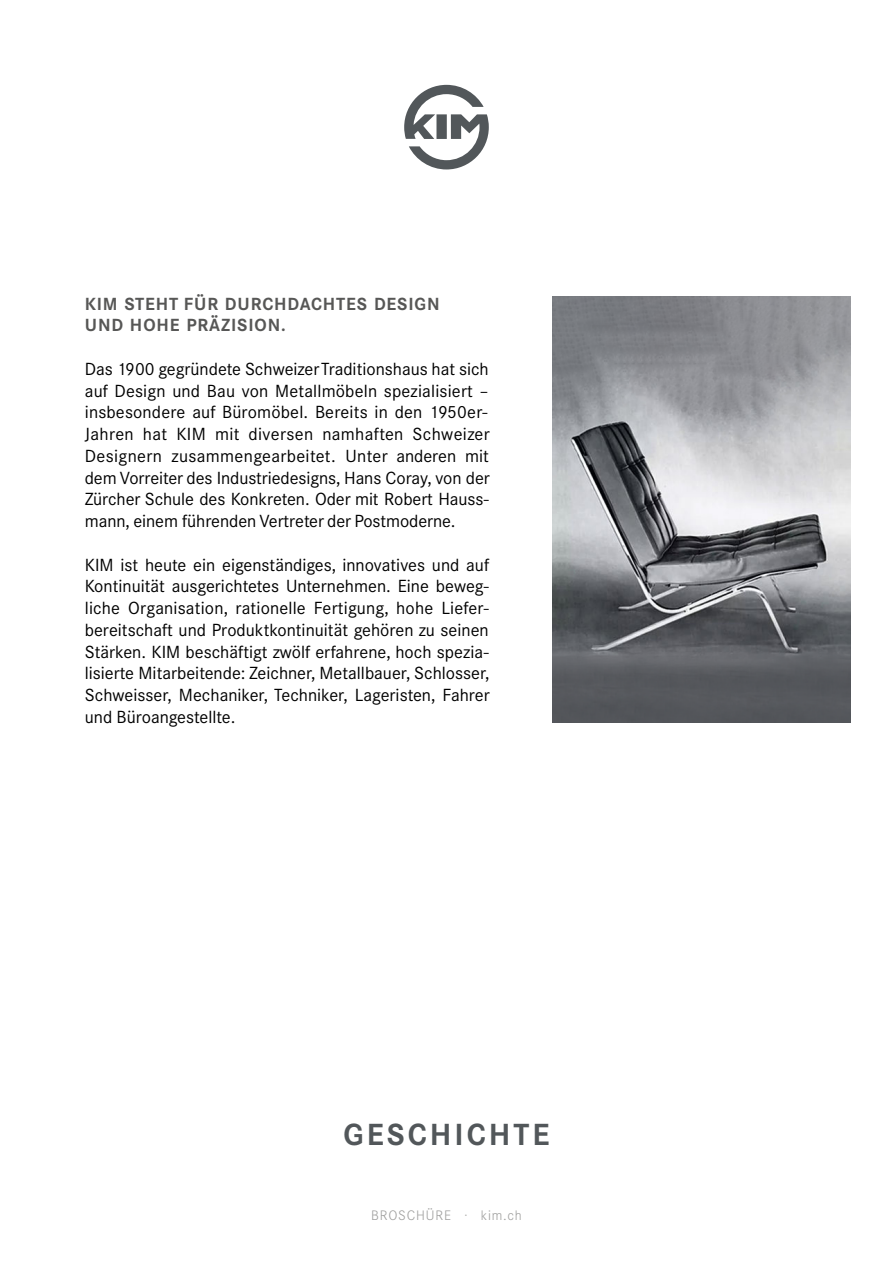
<style>
.page{position:relative;width:893px;height:1263px;background:#fff}
.page>*{position:absolute;margin:0;border:0;box-sizing:border-box;transform-origin:0 0}
.t1{font:700 30px "Corporate Sans BQ";letter-spacing:.1em;color:#52575a}
.t2{font:17.25px/21.8px "Corporate Sans BQ";color:#000}
.t3{font:700 17.25px/21.8px "Corporate Sans BQ";letter-spacing:.05em;color:#575756}
.t4{font:300 13.5px "Corporate Sans BQ";letter-spacing:.06em;color:#9d9d9c}
</style>
<div class="page">
<img style="left:553px;top:296px;width:297px;height:427px">
<svg style="left:404px;top:85px;width:85px;height:84px"></svg>
<div style="left:436px;top:114px;width:11px;height:25px;background:#52575a"></div>
<p class="t3" style="left:85px;top:293px;width:356px">KIM STEHT FÜR DURCHDACHTES DESIGN<br>UND HOHE PRÄZISION.</p>
<p class="t2" style="left:85px;top:358px;width:406px">Das 1900 gegründete Schweizer Traditionshaus hat sich auf Design und Bau von Metallmöbeln spezialisiert – insbesondere auf Büromöbel. Bereits in den 1950er-Jahren hat KIM mit diversen namhaften Schweizer Designern zusammengearbeitet. Unter anderen mit dem Vorreiter des Industriedesigns, Hans Coray, von der Zürcher Schule des Konkreten. Oder mit Robert Hauss&shy;mann, einem führenden Vertreter der Postmoderne.</p>
<p class="t2" style="left:85px;top:554px;width:406px;text-align:justify">KIM ist heute ein eigenständiges, innovatives und auf Kontinuität ausgerichtetes Unternehmen. Eine beweg&shy;liche Organisation, rationelle Fertigung, hohe Liefer&shy;bereitschaft und Produktkontinuität gehören zu seinen Stärken. KIM beschäftigt zwölf erfahrene, hoch spezia&shy;lisierte Mitarbeitende: Zeichner, Metallbauer, Schlosser, Schweisser, Mechaniker, Techniker, Lageristen, Fahrer und Büroangestellte.</p>
<h1 class="t1" style="left:343px;top:1116px;width:208px">GESCHICHTE</h1>
<p class="t4" style="left:371px;top:1208px;width:152px">BROSCHÜRE · kim.ch</p>
</div>
